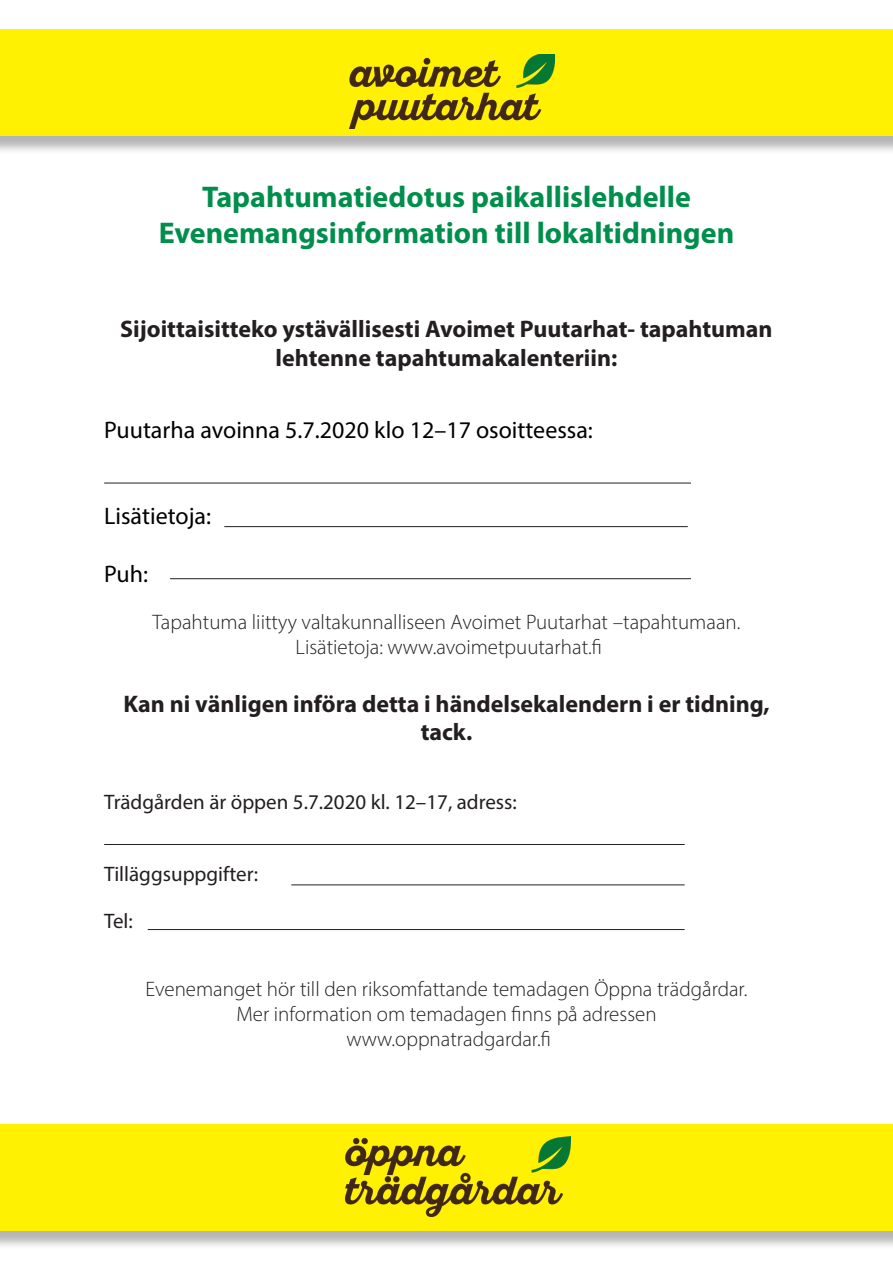
<style>
.page{position:relative;width:893px;height:1263px;background:#fff}
.page>*{position:absolute;margin:0;border:0;box-sizing:border-box;transform-origin:0 0}
.t1{font:700 30px/36px "Myriad Pro";color:#008e4c;text-align:center}
.t2{font:700 24px/28.8px "Myriad Pro";color:#231f20;text-align:center}
.t3{font:24px "Myriad Pro";color:#000}
.t4{font:300 21px/25.2px "Myriad Pro";color:#231f20;text-align:center}
.t5{font:21px "Myriad Pro";color:#231f20}
</style>
<div class="page">
<div style="left:0;top:32px;width:893px;height:123px;background:#231f20;opacity:.33"></div>
<div style="left:0;top:30px;width:893px;height:106px;background:#fff101"></div>
<img style="left:350px;top:54px;width:206px;height:75px">
<hr style="left:104px;top:483px;width:587px;height:1px;background:#231f20">
<hr style="left:224px;top:526px;width:464px;height:1px;background:#231f20">
<hr style="left:170px;top:578px;width:521px;height:1px;background:#231f20">
<hr style="left:104px;top:844px;width:581px;height:1px;background:#231f20">
<hr style="left:291px;top:884px;width:394px;height:1px;background:#231f20">
<hr style="left:148px;top:929px;width:537px;height:1px;background:#231f20">
<div style="left:0;top:1127px;width:893px;height:123px;background:#231f20;opacity:.33"></div>
<div style="left:0;top:1125px;width:893px;height:106px;background:#fff101"></div>
<img style="left:345px;top:1136px;width:225px;height:81px">
<p class="t1" style="left:159px;top:178px;width:577px">Tapahtumatiedotus paikallislehdelle<br>Evenemangsinformation till lokaltidningen</p>
<p class="t2" style="left:120px;top:314px;width:654px">Sijoittaisitteko ystävällisesti Avoimet Puutarhat- tapahtuman</p>
<p class="t2" style="left:276px;top:343px;width:343px">lehtenne tapahtumakalenteriin:</p>
<p class="t3" style="left:104px;top:415px;width:490px">Puutarha avoinna 5.7.2020 klo 12–17 osoitteessa:</p>
<p class="t3" style="left:104px;top:501px;width:108px">Lisätietoja:</p>
<p class="t3" style="left:104px;top:559px;width:45px">Puh:</p>
<p class="t4" style="left:153px;top:609px;width:589px">Tapahtuma liittyy valtakunnalliseen Avoimet Puutarhat –tapahtumaan.<br>Lisätietoja: www.avoimetpuutarhat.fi</p>
<p class="t2" style="left:123px;top:688px;width:648px">Kan ni vänligen införa detta i händelsekalendern i er tidning, tack.</p>
<p class="t5" style="left:104px;top:789px;width:414px">Trädgården är öppen 5.7.2020 kl. 12–17, adress:</p>
<p class="t5" style="left:104px;top:861px;width:156px">Tilläggsuppgifter:</p>
<p class="t5" style="left:104px;top:907px;width:30px">Tel:</p>
<p class="t4" style="left:145px;top:976px;width:604px">Evenemanget hör till den riksomfattande temadagen Öppna trädgårdar.<br>Mer information om temadagen finns på adressen</p>
<p class="t4" style="left:347px;top:1026px;width:206px">www.oppnatradgardar.fi</p>
</div>
